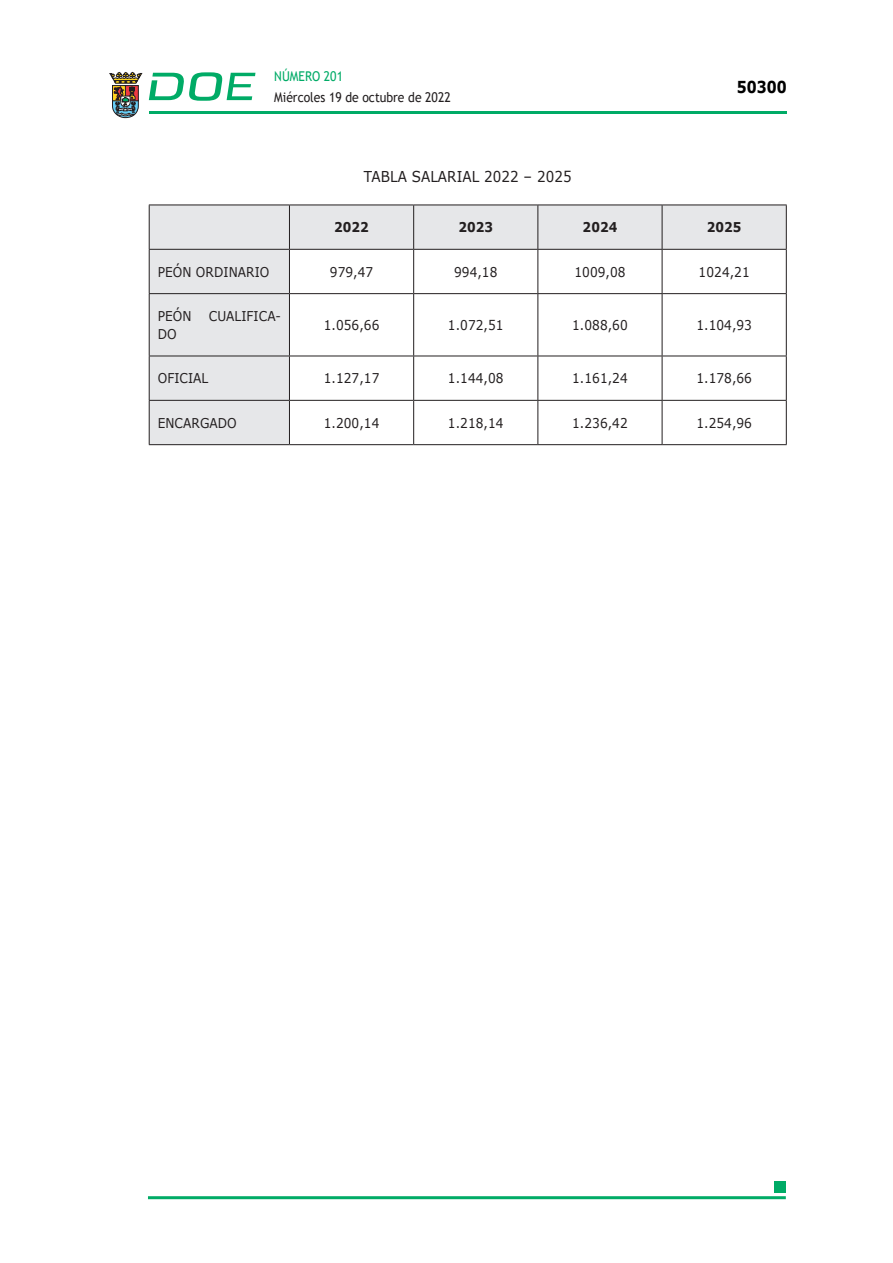
<style>
.page{position:relative;width:893px;height:1263px;background:#fff}
.page>*{position:absolute;margin:0;border:0;box-sizing:border-box;transform-origin:0 0}
.t1{font:700 16.5px "Verdana";color:#000;scale:.85 1}
.CUERPO_DE_TEXTO{font:15px "Verdana";letter-spacing:.005em;color:#231f20;scale:.9 1}
.CUERPO_DE_TEXTO-2{font:13.5px "Verdana";letter-spacing:.005em;color:#231f20;scale:.9 1}
.t2{font:13.5px "Trebuchet MS";color:#231f20;scale:.9 1}
.TABLATITULO{font:700 13.5px "Verdana";letter-spacing:.005em;color:#231f20;scale:.9 1}
.t3{font:13.5px "Trebuchet MS";color:#00ab67;scale:.9 1}
</style>
<div class="page">
<hr style="left:149px;top:111px;width:638px;height:3px;background:#00ab66">
<svg style="left:109px;top:72px;width:33px;height:46px"></svg>
<svg style="left:149px;top:72px;width:106px;height:29px"></svg>
<hr style="left:148px;top:1196px;width:638px;height:3px;background:#00ab66">
<div style="left:775px;top:1181px;width:11px;height:11px;background:#00ab66"></div>
<svg style="left:150px;top:206px;width:636px;height:238px"></svg>
<hr style="left:289px;top:205px;width:125px;height:1px;background:#231f20">
<hr style="left:414px;top:205px;width:124px;height:1px;background:#231f20">
<hr style="left:413px;top:205px;width:1px;height:44px;background:#231f20">
<hr style="left:538px;top:205px;width:124px;height:1px;background:#231f20">
<hr style="left:537px;top:205px;width:1px;height:44px;background:#231f20">
<hr style="left:662px;top:205px;width:125px;height:1px;background:#231f20">
<hr style="left:662px;top:205px;width:1px;height:44px;background:#231f20">
<hr style="left:786px;top:205px;width:1px;height:44px;background:#231f20">
<hr style="left:289px;top:249px;width:125px;height:1px;background:#231f20">
<hr style="left:414px;top:249px;width:124px;height:1px;background:#231f20">
<hr style="left:413px;top:250px;width:1px;height:43px;background:#231f20">
<hr style="left:538px;top:249px;width:124px;height:1px;background:#231f20">
<hr style="left:537px;top:250px;width:1px;height:43px;background:#231f20">
<hr style="left:662px;top:249px;width:125px;height:1px;background:#231f20">
<hr style="left:662px;top:250px;width:1px;height:43px;background:#231f20">
<hr style="left:786px;top:250px;width:1px;height:43px;background:#231f20">
<hr style="left:289px;top:293px;width:125px;height:1px;background:#231f20">
<hr style="left:414px;top:293px;width:124px;height:1px;background:#231f20">
<hr style="left:413px;top:294px;width:1px;height:62px;background:#231f20">
<hr style="left:538px;top:293px;width:124px;height:1px;background:#231f20">
<hr style="left:537px;top:294px;width:1px;height:62px;background:#231f20">
<hr style="left:662px;top:293px;width:125px;height:1px;background:#231f20">
<hr style="left:662px;top:294px;width:1px;height:62px;background:#231f20">
<hr style="left:786px;top:294px;width:1px;height:62px;background:#231f20">
<hr style="left:289px;top:356px;width:125px;height:1px;background:#231f20">
<hr style="left:414px;top:356px;width:124px;height:1px;background:#231f20">
<hr style="left:413px;top:356px;width:1px;height:44px;background:#231f20">
<hr style="left:538px;top:356px;width:124px;height:1px;background:#231f20">
<hr style="left:537px;top:356px;width:1px;height:44px;background:#231f20">
<hr style="left:662px;top:356px;width:125px;height:1px;background:#231f20">
<hr style="left:662px;top:356px;width:1px;height:44px;background:#231f20">
<hr style="left:786px;top:356px;width:1px;height:44px;background:#231f20">
<hr style="left:289px;top:400px;width:125px;height:1px;background:#231f20">
<hr style="left:414px;top:400px;width:124px;height:1px;background:#231f20">
<hr style="left:413px;top:401px;width:1px;height:43px;background:#231f20">
<hr style="left:538px;top:400px;width:124px;height:1px;background:#231f20">
<hr style="left:537px;top:401px;width:1px;height:43px;background:#231f20">
<hr style="left:662px;top:400px;width:125px;height:1px;background:#231f20">
<hr style="left:662px;top:401px;width:1px;height:43px;background:#231f20">
<hr style="left:786px;top:401px;width:1px;height:43px;background:#231f20">
<hr style="left:289px;top:444px;width:125px;height:1px;background:#231f20">
<hr style="left:414px;top:444px;width:124px;height:1px;background:#231f20">
<hr style="left:538px;top:444px;width:124px;height:1px;background:#231f20">
<hr style="left:662px;top:444px;width:125px;height:1px;background:#231f20">
<hr style="left:149px;top:205px;width:1px;height:44px;background:#231f20">
<hr style="left:149px;top:250px;width:1px;height:43px;background:#231f20">
<hr style="left:149px;top:294px;width:1px;height:62px;background:#231f20">
<hr style="left:149px;top:356px;width:1px;height:44px;background:#231f20">
<hr style="left:149px;top:401px;width:1px;height:43px;background:#231f20">
<hr style="left:149px;top:205px;width:140px;height:1px;background:#231f20">
<hr style="left:289px;top:205px;width:1px;height:44px;background:#231f20">
<hr style="left:289px;top:250px;width:1px;height:43px;background:#231f20">
<hr style="left:289px;top:294px;width:1px;height:62px;background:#231f20">
<hr style="left:289px;top:356px;width:1px;height:44px;background:#231f20">
<hr style="left:289px;top:401px;width:1px;height:43px;background:#231f20">
<hr style="left:149px;top:249px;width:140px;height:1px;background:#231f20">
<hr style="left:149px;top:293px;width:140px;height:1px;background:#231f20">
<hr style="left:149px;top:356px;width:140px;height:1px;background:#231f20">
<hr style="left:149px;top:400px;width:140px;height:1px;background:#231f20">
<hr style="left:149px;top:444px;width:140px;height:1px;background:#231f20">
<p class="t3" style="left:274px;top:67px;width:78px">NÚMERO 201</p>
<p class="t2" style="left:274px;top:88px;width:198px">Miércoles 19 de octubre de 2022</p>
<p class="CUERPO_DE_TEXTO" style="left:364px;top:166px;width:232px">TABLA SALARIAL 2022 – 2025</p>
<p class="t1" style="left:737px;top:75px;width:60px">50300</p>
<p class="TABLATITULO" style="left:334px;top:218px;width:40px">2022</p>
<p class="TABLATITULO" style="left:458px;top:218px;width:40px">2023</p>
<p class="TABLATITULO" style="left:583px;top:218px;width:40px">2024</p>
<p class="TABLATITULO" style="left:707px;top:218px;width:40px">2025</p>
<p class="CUERPO_DE_TEXTO-2" style="left:158px;top:262px;width:126px">PEÓN ORDINARIO</p>
<p class="CUERPO_DE_TEXTO-2" style="left:330px;top:262px;width:50px">979,47</p>
<p class="CUERPO_DE_TEXTO-2" style="left:454px;top:262px;width:50px">994,18</p>
<p class="CUERPO_DE_TEXTO-2" style="left:574px;top:262px;width:58px">1009,08</p>
<p class="CUERPO_DE_TEXTO-2" style="left:699px;top:262px;width:58px">1024,21</p>
<p class="CUERPO_DE_TEXTO-2" style="left:158px;top:307px;width:39px">PEÓN</p>
<p class="CUERPO_DE_TEXTO-2" style="left:209px;top:307px;width:82px">CUALIFICA-</p>
<p class="CUERPO_DE_TEXTO-2" style="left:158px;top:325px;width:23px">DO</p>
<p class="CUERPO_DE_TEXTO-2" style="left:324px;top:316px;width:63px">1.056,66</p>
<p class="CUERPO_DE_TEXTO-2" style="left:448px;top:316px;width:63px">1.072,51</p>
<p class="CUERPO_DE_TEXTO-2" style="left:572px;top:316px;width:63px">1.088,60</p>
<p class="CUERPO_DE_TEXTO-2" style="left:696px;top:316px;width:63px">1.104,93</p>
<p class="CUERPO_DE_TEXTO-2" style="left:158px;top:369px;width:58px">OFICIAL</p>
<p class="CUERPO_DE_TEXTO-2" style="left:324px;top:369px;width:63px">1.127,17</p>
<p class="CUERPO_DE_TEXTO-2" style="left:448px;top:369px;width:63px">1.144,08</p>
<p class="CUERPO_DE_TEXTO-2" style="left:572px;top:369px;width:63px">1.161,24</p>
<p class="CUERPO_DE_TEXTO-2" style="left:696px;top:369px;width:63px">1.178,66</p>
<p class="CUERPO_DE_TEXTO-2" style="left:158px;top:413px;width:89px">ENCARGADO</p>
<p class="CUERPO_DE_TEXTO-2" style="left:324px;top:413px;width:63px">1.200,14</p>
<p class="CUERPO_DE_TEXTO-2" style="left:448px;top:413px;width:63px">1.218,14</p>
<p class="CUERPO_DE_TEXTO-2" style="left:572px;top:413px;width:63px">1.236,42</p>
<p class="CUERPO_DE_TEXTO-2" style="left:696px;top:413px;width:63px">1.254,96</p>
</div>
